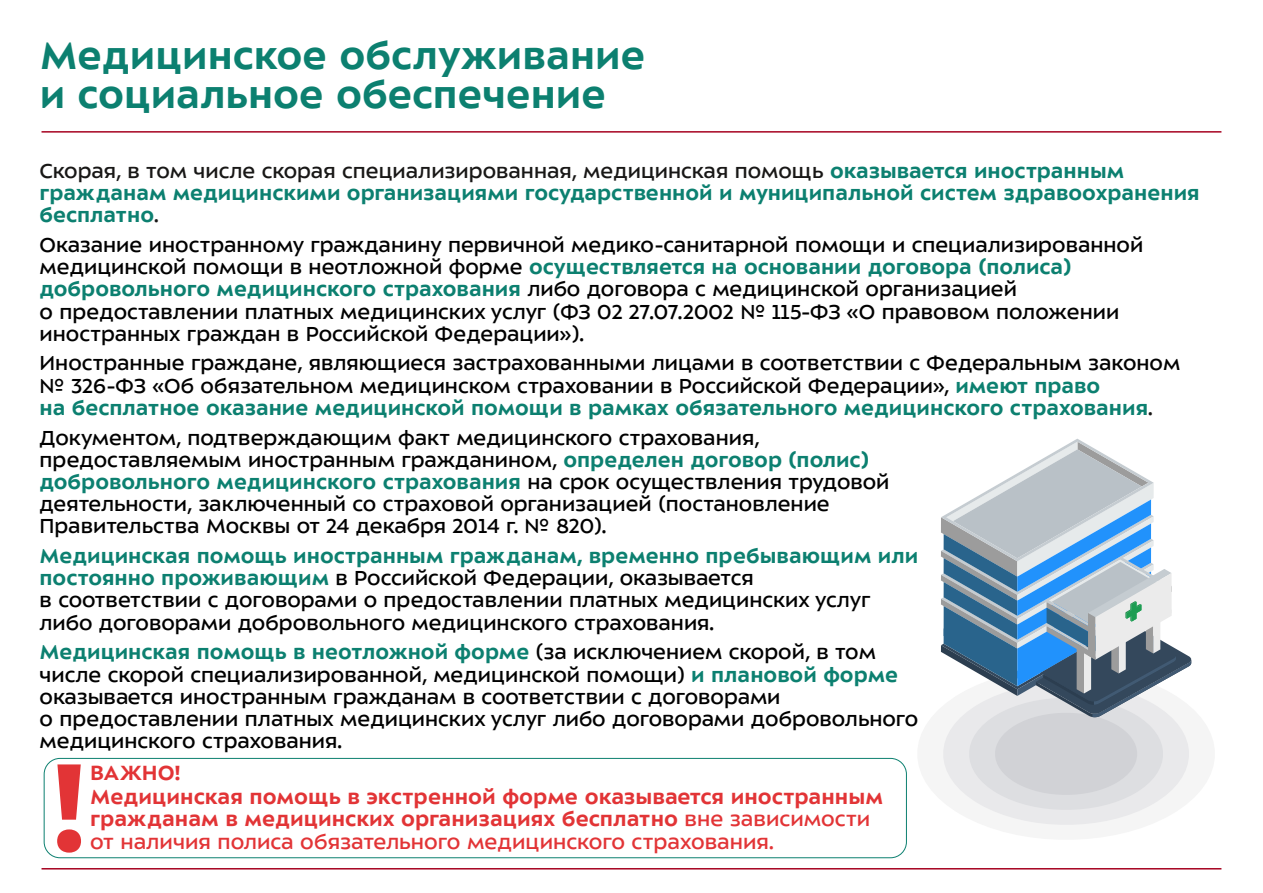
<style>
.page{position:relative;width:1263px;height:893px;background:#fff}
.page>*{position:absolute;margin:0;border:0;box-sizing:border-box;transform-origin:0 0}
.t1{font:700 42px/39px "ALS Sector";color:#0c8070}
.t2{font:700 22.5px/23.1px "ALS Sector";color:#e23436}
.t3{font:22.2px/22.2px "ALS Sector";color:#000}
.t4{font:700 22.2px/22.2px "ALS Sector";color:#0c8070}
.s1{font-weight:400;color:#181716}
.s2{font-weight:700;color:#0c8070}
.s3{color:#181716}
.s4{font-weight:400}
</style>
<div class="page">
<svg style="left:941px;top:439px;width:251px;height:386px"></svg>
<hr style="left:42px;top:131px;width:1179px;height:2px;background:#a60220">
<hr style="left:42px;top:868px;width:1179px;height:1px;background:#a60220">
<svg style="left:57px;top:764px;width:24px;height:89px"></svg>
<div style="left:44px;top:758px;width:863px;height:100px;border:1px solid #0c8070;border-radius:16px"></div>
<h1 class="t1" style="left:40px;top:36px;width:607px">Медицинское обслуживание и социальное обеспечение</h1>
<p class="t4" style="left:40px;top:160px;width:1162px"><span class="s1">Скорая, в том числе скорая специализированная, медицинская помощь</span> оказывается иностранным гражданам медицинскими организациями государственной и муниципальной систем здравоохранения бесплатно<span class="s1">.</span></p>
<p class="t3" style="left:40px;top:234px;width:1105px">Оказание иностранному гражданину первичной медико-санитарной помощи и специализированной медицинской помощи в неотложной форме <span class="s2">осуществляется на основании договора (полиса) добровольного медицинского страхования</span> либо договора с медицинской организацией<br>о предоставлении платных медицинских услуг (ФЗ 02 27.07.2002 № 115-ФЗ «О правовом положении иностранных граждан в Российской Федерации»).</p>
<p class="t3" style="left:40px;top:352px;width:1142px">Иностранные граждане, являющиеся застрахованными лицами в соответствии с Федеральным законом № 326-ФЗ «Об обязательном медицинском страховании в Российской Федерации», <span class="s2">имеют право<br>на бесплатное оказание медицинской помощи в рамках обязательного медицинского страхования</span><span class="s3">.</span></p>
<p class="t3" style="left:40px;top:426px;width:851px">Документом, подтверждающим факт медицинского страхования, предоставляемым иностранным гражданином, <span class="s2">определен договор (полис) добровольного медицинского страхования</span> на срок осуществления трудовой деятельности, заключенный со страховой организацией (постановление Правительства Москвы от 24 декабря 2014 г. № 820).</p>
<p class="t3" style="left:40px;top:545px;width:880px"><span class="s2">Медицинская помощь иностранным гражданам, временно пребывающим или постоянно проживающим</span> в Российской Федерации, оказывается<br>в соответствии с договорами о предоставлении платных медицинских услуг либо договорами добровольного медицинского страхования.</p>
<p class="t3" style="left:40px;top:641px;width:880px"><span class="s2">Медицинская помощь в неотложной форме</span> (за исключением скорой, в том числе скорой специализированной, медицинской помощи) <span class="s2">и плановой форме </span>оказывается иностранным гражданам в соответствии с договорами<br>о предоставлении платных медицинских услуг либо договорами добровольного медицинского страхования.</p>
<p class="t2" style="left:90px;top:761px;width:794px">ВАЖНО!<br>Медицинская помощь в экстренной форме оказывается иностранным гражданам в медицинских организациях бесплатно <span class="s4">вне зависимости от наличия полиса обязательного медицинского страхования.</span></p>
</div>
